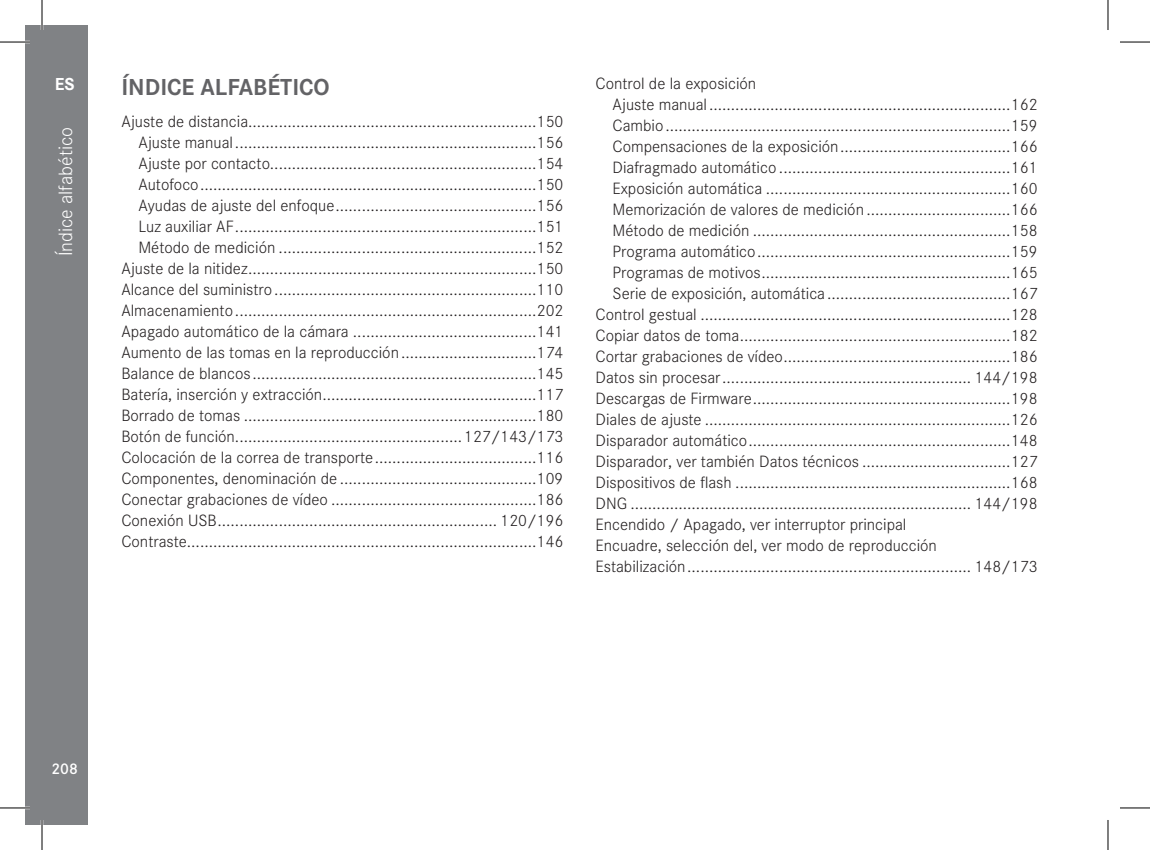
<style>
.page{position:relative;width:1150px;height:850px;background:#fff}
.page>*{position:absolute;margin:0;border:0;box-sizing:border-box;transform-origin:0 0}
.t1{font:700 24px "Corporate S";color:#636366}
.t2{font:300 20px "Corporate S";color:#fff}
.t3{font:700 18px "Corporate S";color:#fff}
.t4{font:300 17px/21px "Corporate S";color:#231f20;text-align:right}
.t5{font:600 16px "Corporate S";color:#fff}
</style>
<div class="page">
<div style="left:25px;top:25px;width:62px;height:799px;background:#808285"></div>
<hr style="left:0;top:41px;width:30px;height:2px;background:#fff">
<hr style="left:0;top:806px;width:30px;height:3px;background:#fff">
<hr style="left:41px;top:0;width:2px;height:30px;background:#fff">
<hr style="left:41px;top:819px;width:2px;height:30px;background:#fff">
<hr style="left:0;top:42px;width:30px;height:1px;background:#000">
<hr style="left:1120px;top:42px;width:30px;height:1px;background:#000">
<hr style="left:0;top:807px;width:30px;height:1px;background:#000">
<hr style="left:1120px;top:807px;width:30px;height:1px;background:#000">
<hr style="left:42px;top:0;width:1px;height:30px;background:#000">
<hr style="left:42px;top:819px;width:1px;height:30px;background:#000">
<hr style="left:1107px;top:0;width:1px;height:30px;background:#000">
<hr style="left:1107px;top:819px;width:1px;height:30px;background:#000">
<p class="t3" style="left:55px;top:70px;width:21px">ES</p>
<p class="t2" style="left:52px;top:256px;width:131px;rotate:-90deg">Índice alfabético</p>
<h1 class="t1" style="left:121px;top:68px;width:210px">ÍNDICE ALFABÉTICO</h1>
<p class="t4" style="left:121px;top:110px;width:444px">Ajuste de distancia..................................................................150<br>Ajuste manual.....................................................................156<br>Ajuste por contacto.............................................................154<br>Autofoco.............................................................................150<br>Ayudas de ajuste del enfoque..............................................156<br>Luz auxiliar AF.....................................................................151<br>Método de medición ...........................................................152<br>Ajuste de la nitidez..................................................................150<br>Alcance del suministro............................................................110<br>Almacenamiento.....................................................................202<br>Apagado automático de la cámara ..........................................141<br>Aumento de las tomas en la reproducción...............................174<br>Balance de blancos.................................................................145<br>Batería, inserción y extracción.................................................117<br>Borrado de tomas ...................................................................180<br>Botón de función....................................................127/143/173<br>Colocación de la correa de transporte.....................................116<br>Componentes, denominación de .............................................109<br>Conectar grabaciones de vídeo ...............................................186<br>Conexión USB................................................................ 120/196<br>Contraste................................................................................146</p>
<p class="t4" style="left:595px;top:72px;width:162px">Control de la exposición</p>
<p class="t4" style="left:612px;top:93px;width:426px">Ajuste manual.....................................................................162</p>
<p class="t4" style="left:612px;top:114px;width:426px">Cambio...............................................................................159</p>
<p class="t4" style="left:612px;top:135px;width:426px">Compensaciones de la exposición.......................................166</p>
<p class="t4" style="left:612px;top:156px;width:426px">Diafragmado automático .....................................................161</p>
<p class="t4" style="left:612px;top:177px;width:426px">Exposición automática ........................................................160</p>
<p class="t4" style="left:612px;top:198px;width:426px">Memorización de valores de medición .................................166</p>
<p class="t4" style="left:612px;top:219px;width:426px">Método de medición ...........................................................158</p>
<p class="t4" style="left:612px;top:240px;width:426px">Programa automático..........................................................159</p>
<p class="t4" style="left:612px;top:261px;width:426px">Programas de motivos.........................................................165</p>
<p class="t4" style="left:612px;top:282px;width:426px">Serie de exposición, automática..........................................167</p>
<p class="t4" style="left:595px;top:303px;width:443px">Control gestual .......................................................................128</p>
<p class="t4" style="left:595px;top:324px;width:443px">Copiar datos de toma..............................................................182</p>
<p class="t4" style="left:595px;top:345px;width:443px">Cortar grabaciones de vídeo....................................................186</p>
<p class="t4" style="left:595px;top:366px;width:443px">Datos sin procesar......................................................... 144/198</p>
<p class="t4" style="left:595px;top:387px;width:443px">Descargas de Firmware...........................................................198</p>
<p class="t4" style="left:595px;top:408px;width:443px">Diales de ajuste ......................................................................126</p>
<p class="t4" style="left:595px;top:429px;width:443px">Disparador automático............................................................148</p>
<p class="t4" style="left:595px;top:450px;width:443px">Disparador, ver también Datos técnicos ..................................127</p>
<p class="t4" style="left:595px;top:471px;width:443px">Dispositivos de flash ...............................................................168</p>
<p class="t4" style="left:595px;top:492px;width:443px">DNG .............................................................................. 144/198</p>
<p class="t4" style="left:595px;top:513px;width:312px">Encendido / Apagado, ver interruptor principal</p>
<p class="t4" style="left:595px;top:534px;width:343px">Encuadre, selección del, ver modo de reproducción</p>
<p class="t4" style="left:595px;top:555px;width:443px">Estabilización................................................................. 148/173</p>
<p class="t5" style="left:51px;top:756px;width:28px">208</p>
</div>
